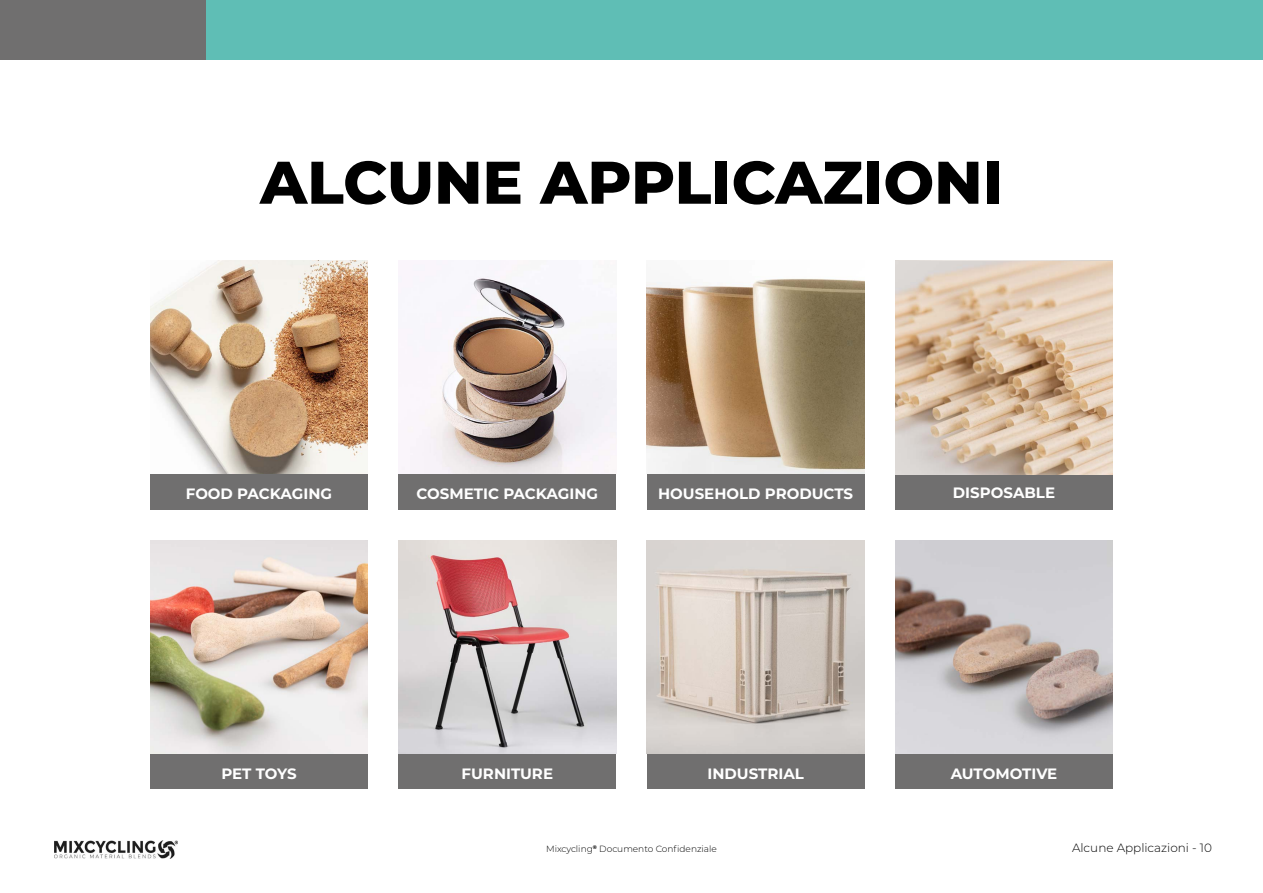
<style>
.page{position:relative;width:1263px;height:893px;background:#fff}
.page>*{position:absolute;margin:0;border:0;box-sizing:border-box;transform-origin:0 0}
.t1{font:800 60px "Montserrat";color:#000}
.t2{font:700 15px "Montserrat";color:#fff}
.t3{font:300 12px "Montserrat";color:#000}
.t4{font:300 9px "Montserrat";color:#000}
</style>
<div class="page">
<img style="left:54px;top:840px;width:124px;height:18px">
<div style="left:0;top:0;width:206px;height:60px;background:#706f6f"></div>
<div style="left:206px;top:0;width:1057px;height:60px;background:#5fbeb5"></div>
<div style="left:150px;top:474px;width:218px;height:35px;background:#706f6f"></div>
<img style="left:150px;top:261px;width:218px;height:213px">
<div style="left:647px;top:474px;width:217px;height:35px;background:#706f6f"></div>
<img style="left:647px;top:278px;width:217px;height:196px">
<div style="left:150px;top:753px;width:218px;height:36px;background:#706f6f"></div>
<img style="left:150px;top:540px;width:218px;height:213px">
<div style="left:399px;top:474px;width:217px;height:35px;background:#706f6f"></div>
<img style="left:401px;top:276px;width:215px;height:198px">
<div style="left:399px;top:753px;width:217px;height:36px;background:#706f6f"></div>
<img style="left:399px;top:540px;width:217px;height:213px">
<img style="left:895px;top:261px;width:218px;height:212px">
<div style="left:647px;top:753px;width:217px;height:36px;background:#706f6f"></div>
<img style="left:647px;top:540px;width:217px;height:213px">
<div style="left:895px;top:473px;width:218px;height:36px;background:#706f6f"></div>
<div style="left:895px;top:753px;width:218px;height:36px;background:#706f6f"></div>
<img style="left:895px;top:540px;width:218px;height:213px">
<h1 class="t1" style="left:260px;top:138px;width:744px">ALCUNE APPLICAZIONI</h1>
<p class="t2" style="left:186px;top:483px;width:148px">FOOD PACKAGING</p>
<p class="t2" style="left:658px;top:483px;width:197px">HOUSEHOLD PRODUCTS</p>
<p class="t2" style="left:416px;top:483px;width:183px">COSMETIC PACKAGING</p>
<p class="t2" style="left:953px;top:482px;width:104px">DISPOSABLE</p>
<p class="t2" style="left:958px;top:483px;width:94px">FORNITURE</p>
<p class="t2" style="left:221px;top:762px;width:77px">PET TOYS</p>
<p class="t2" style="left:462px;top:762px;width:93px">FURNITURE</p>
<p class="t2" style="left:707px;top:762px;width:98px">INDUSTRIAL</p>
<p class="t2" style="left:951px;top:762px;width:108px">AUTOMOTIVE</p>
<p class="t4" style="left:546px;top:843px;width:172px">Mixcycling<sup>®</sup> Documento Confidenziale</p>
<p class="t3" style="left:1072px;top:840px;width:141px">Alcune Applicazioni - 10</p>
</div>
